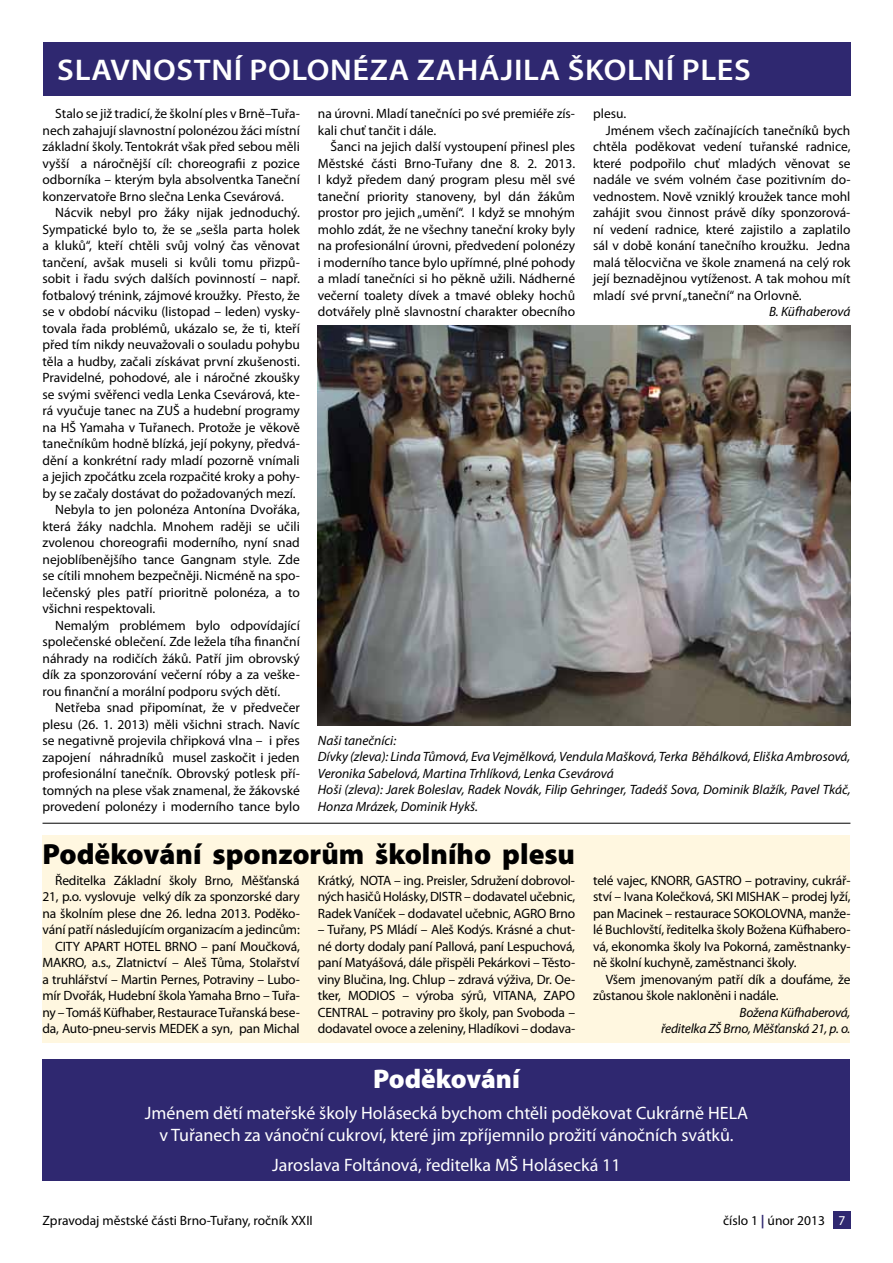
<style>
.page{position:relative;width:893px;height:1263px;background:#fff}
.page>*{position:absolute;margin:0;border:0;box-sizing:border-box;transform-origin:0 0}
.t1{font:600 30px "Myriad Pro";letter-spacing:.02em;color:#fff;scale:1.07 1}
.t2{font:900 29.25px "Myriad Pro";color:#000}
.t3{font:900 27px "Myriad Pro";color:#fff}
.t4{font:18px/21.6px "Myriad Pro";color:#fff;text-align:center}
.t5{font:13.5px/16.5px "Myriad Pro";color:#000;text-align:justify}
.t6{font:italic 13.5px/16.5px "Myriad Pro";color:#000}
.s1{font-weight:700;color:#2f2870}
.s2{color:#fff}
</style>
<div class="page">
<div style="left:833px;top:1212px;width:17px;height:17px;background:#2f2870"></div>
<div style="left:43px;top:43px;width:807px;height:53px;background:#2f2870"></div>
<hr style="left:43px;top:823px;width:807px;height:1px;background:#000">
<div style="left:43px;top:835px;width:807px;height:208px;background:#fff7e0"></div>
<img style="left:318px;top:326px;width:532px;height:399px">
<div style="left:43px;top:1059px;width:807px;height:121px;background:#2f2870"></div>
<h1 class="t1" style="left:57px;top:51px;width:650px">SLAVNOSTNÍ POLONÉZA ZAHÁJILA ŠKOLNÍ PLES</h1>
<p class="t5" style="left:43px;top:105px;width:259px;text-indent:13px">Stalo se již tradicí, že školní ples v Brně–Tuřa&shy;nech zahajují slavnostní polonézou žáci místní základní školy. Tentokrát však před sebou měli vyšší a náročnější cíl: choreografii z pozice odborníka – kterým byla absolventka Taneční konzervatoře Brno slečna Lenka Csevárová.</p>
<p class="t5" style="left:55px;top:204px;width:246px">Nácvik nebyl pro žáky nijak jednoduchý.</p>
<p class="t5" style="left:43px;top:221px;width:259px">Sympatické bylo to, že se „sešla parta holek</p>
<p class="t5" style="left:43px;top:237px;width:259px">a kluků“, kteří chtěli svůj volný čas věnovat</p>
<p class="t5" style="left:43px;top:254px;width:259px">tančení, avšak museli si kvůli tomu přizpů-</p>
<p class="t5" style="left:43px;top:270px;width:259px">sobit i řadu svých dalších povinností – např.</p>
<p class="t5" style="left:43px;top:287px;width:259px">fotbalový trénink, zájmové kroužky. Přesto, že</p>
<p class="t5" style="left:43px;top:303px;width:259px">se v období nácviku (listopad – leden) vysky-</p>
<p class="t5" style="left:43px;top:320px;width:259px">tovala řada problémů, ukázalo se, že ti, kteří</p>
<p class="t5" style="left:43px;top:336px;width:259px">před tím nikdy neuvažovali o souladu pohybu</p>
<p class="t5" style="left:43px;top:353px;width:259px">těla a hudby, začali získávat první zkušenosti.</p>
<p class="t5" style="left:43px;top:369px;width:259px">Pravidelné, pohodové, ale i náročné zkoušky</p>
<p class="t5" style="left:43px;top:386px;width:259px">se svými svěřenci vedla Lenka Csevárová, kte-</p>
<p class="t5" style="left:43px;top:402px;width:259px">rá vyučuje tanec na ZUŠ a hudební programy</p>
<p class="t5" style="left:43px;top:419px;width:259px">na HŠ Yamaha v Tuřanech. Protože je věkově</p>
<p class="t5" style="left:43px;top:435px;width:259px">tanečníkům hodně blízká, její pokyny, předvá-</p>
<p class="t5" style="left:43px;top:452px;width:259px">dění a konkrétní rady mladí pozorně vnímali</p>
<p class="t5" style="left:43px;top:468px;width:259px">a jejich zpočátku zcela rozpačité kroky a pohy-</p>
<p class="t5" style="left:43px;top:485px;width:255px">by se začaly dostávat do požadovaných mezí.</p>
<p class="t5" style="left:55px;top:501px;width:246px">Nebyla to jen polonéza Antonína Dvořáka,</p>
<p class="t5" style="left:43px;top:518px;width:259px">která žáky nadchla. Mnohem raději se učili</p>
<p class="t5" style="left:43px;top:534px;width:259px">zvolenou choreografii moderního, nyní snad</p>
<p class="t5" style="left:43px;top:551px;width:259px">nejoblíbenějšího tance Gangnam style. Zde</p>
<p class="t5" style="left:43px;top:567px;width:259px">se cítili mnohem bezpečněji. Nicméně na spo-</p>
<p class="t5" style="left:43px;top:584px;width:259px">lečenský ples patří prioritně polonéza, a to</p>
<p class="t5" style="left:43px;top:600px;width:114px">všichni respektovali.</p>
<p class="t5" style="left:55px;top:617px;width:246px">Nemalým problémem bylo odpovídající</p>
<p class="t5" style="left:43px;top:633px;width:259px">společenské oblečení. Zde ležela tíha finanční</p>
<p class="t5" style="left:43px;top:650px;width:259px">náhrady na rodičích žáků. Patří jim obrovský</p>
<p class="t5" style="left:43px;top:666px;width:259px">dík za sponzorování večerní róby a za veške-</p>
<p class="t5" style="left:43px;top:683px;width:239px">rou finanční a morální podporu svých dětí.</p>
<p class="t5" style="left:55px;top:699px;width:246px">Netřeba snad připomínat, že v předvečer</p>
<p class="t5" style="left:43px;top:716px;width:259px">plesu (26. 1. 2013) měli všichni strach. Navíc</p>
<p class="t5" style="left:43px;top:732px;width:259px">se negativně projevila chřipková vlna – i přes</p>
<p class="t5" style="left:43px;top:749px;width:259px">zapojení náhradníků musel zaskočit i jeden</p>
<p class="t5" style="left:43px;top:765px;width:259px">profesionální tanečník. Obrovský potlesk pří-</p>
<p class="t5" style="left:43px;top:782px;width:259px">tomných na plese však znamenal, že žákovské</p>
<p class="t5" style="left:43px;top:798px;width:259px">provedení polonézy i moderního tance bylo</p>
<p class="t5" style="left:593px;top:105px;width:35px">plesu.</p>
<p class="t5" style="left:606px;top:122px;width:246px">Jménem všech začínajících tanečníků bych</p>
<p class="t5" style="left:593px;top:138px;width:259px">chtěla poděkovat vedení tuřanské radnice,</p>
<p class="t5" style="left:593px;top:155px;width:259px">které podpořilo chuť mladých věnovat se</p>
<p class="t5" style="left:593px;top:171px;width:259px">nadále ve svém volném čase pozitivním do-</p>
<p class="t5" style="left:593px;top:188px;width:259px">vednostem. Nově vzniklý kroužek tance mohl</p>
<p class="t5" style="left:593px;top:204px;width:259px">zahájit svou činnost právě díky sponzorová-</p>
<p class="t5" style="left:593px;top:221px;width:259px">ní vedení radnice, které zajistilo a zaplatilo</p>
<p class="t5" style="left:593px;top:237px;width:259px">sál v době konání tanečního kroužku. Jedna</p>
<p class="t5" style="left:593px;top:254px;width:259px">malá tělocvična ve škole znamená na celý rok</p>
<p class="t5" style="left:593px;top:270px;width:259px">její beznadějnou vytíženost. A tak mohou mít</p>
<p class="t5" style="left:593px;top:287px;width:210px">mladí své první „taneční“ na Orlovně.</p>
<p class="t6" style="left:769px;top:303px;width:83px">B. Küfhaberová</p>
<p class="t5" style="left:318px;top:105px;width:259px">na úrovni. Mladí tanečníci po své premiéře zís&shy;kali chuť tančit i dále.</p>
<p class="t5" style="left:318px;top:138px;width:259px;text-indent:13px">Šanci na jejich další vystoupení přinesl ples Městské části Brno-Tuřany dne 8. 2. 2013.<br>I když předem daný program plesu měl své taneční priority stanoveny, byl dán žákům prostor pro jejich „umění“. I když se mnohým mohlo zdát, že ne všechny taneční kroky byly na profesionální úrovni, předvedení polonézy i moderního tance bylo upřímné, plné pohody a mladí tanečníci si ho pěkně užili. Nádherné večerní toalety dívek a tmavé obleky hochů dotvářely plně slavnostní charakter obecního</p>
<p class="t6" style="left:318px;top:732px;width:534px">Naši tanečníci:<br>Dívky (zleva): Linda Tůmová, Eva Vejmělková, Vendula Mašková, Terka Běhálková, Eliška Ambrosová, Veronika Sabelová, Martina Trhlíková, Lenka Csevárová<br>Hoši (zleva): Jarek Boleslav, Radek Novák, Filip Gehringer, Tadeáš Sova, Dominik Blažík, Pavel Tkáč, Honza Mrázek, Dominik Hykš.</p>
<h2 class="t2" style="left:43px;top:837px;width:534px">Poděkování sponzorům školního plesu</h2>
<p class="t5" style="left:43px;top:872px;width:259px;text-align:right">Ředitelka Základní školy Brno, Měšťanská 21, p.o. vyslovuje velký dík za sponzorské dary na školním plese dne 26. ledna 2013. Poděko&shy;vání patří následujícím organizacím a jedincům:<br>CITY APART HOTEL BRNO – paní Moučková, MAKRO, a.s., Zlatnictví – Aleš Tůma, Stolařství a truhlářství – Martin Pernes, Potraviny – Lubo&shy;mír Dvořák, Hudební škola Yamaha Brno – Tuřa&shy;ny – Tomáš Küfhaber, Restaurace Tuřanská bese&shy;da, Auto-pneu-servis MEDEK a syn, pan Michal</p>
<p class="t5" style="left:318px;top:872px;width:259px">Krátký, NOTA – ing. Preisler, Sdružení dobrovol&shy;ných hasičů Holásky, DISTR – dodavatel učebnic, Radek Vaníček – dodavatel učebnic, AGRO Brno</p>
<p class="t5" style="left:318px;top:921px;width:259px">– Tuřany, PS Mládí – Aleš Kodýs. Krásné a chut&shy;né dorty dodaly paní Pallová, paní Lespuchová, paní Matyášová, dále přispěli Pekárkovi – Těsto&shy;viny Blučina, Ing. Chlup – zdravá výživa, Dr. Oe&shy;tker, MODIOS – výroba sýrů, VITANA, ZAPO CENTRAL – potraviny pro školy, pan Svoboda – dodavatel ovoce a zeleniny, Hladíkovi – dodava-</p>
<p class="t5" style="left:593px;top:872px;width:259px">telé vajec, KNORR, GASTRO – potraviny, cukrář&shy;ství – Ivana Kolečková, SKI MISHAK – prodej lyží, pan Macinek – restaurace SOKOLOVNA, manže&shy;lé Buchlovští, ředitelka školy Božena Küfhabero&shy;vá, ekonomka školy Iva Pokorná, zaměstnanky&shy;ně školní kuchyně, zaměstnanci školy.</p>
<p class="t5" style="left:593px;top:971px;width:259px;text-indent:13px">Všem jmenovaným patří dík a doufáme, že zůstanou škole nakloněni i nadále.</p>
<p class="t6" style="left:661px;top:1004px;width:191px;text-align:right">Božena Küfhaberová,<br>ředitelka ZŠ Brno, Měšťanská 21, p. o.</p>
<h3 class="t3" style="left:373px;top:1064px;width:148px">Poděkování</h3>
<h3 class="t4" style="left:145px;top:1102px;width:605px">Jménem dětí mateřské školy Holásecká bychom chtěli poděkovat Cukrárně HELA v Tuřanech za vánoční cukroví, které jim zpříjemnilo prožití vánočních svátků.</h3>
<h3 class="t4" style="left:272px;top:1154px;width:350px">Jaroslava Foltánová, ředitelka MŠ Holásecká 11</h3>
<p class="t5" style="left:43px;top:1212px;width:272px">Zpravodaj městské části Brno-Tuřany, ročník XXII</p>
<p class="t5" style="left:723px;top:1212px;width:124px">číslo 1 <span class="s1">|</span> únor 2013 <span class="s2">7</span></p>
</div>
